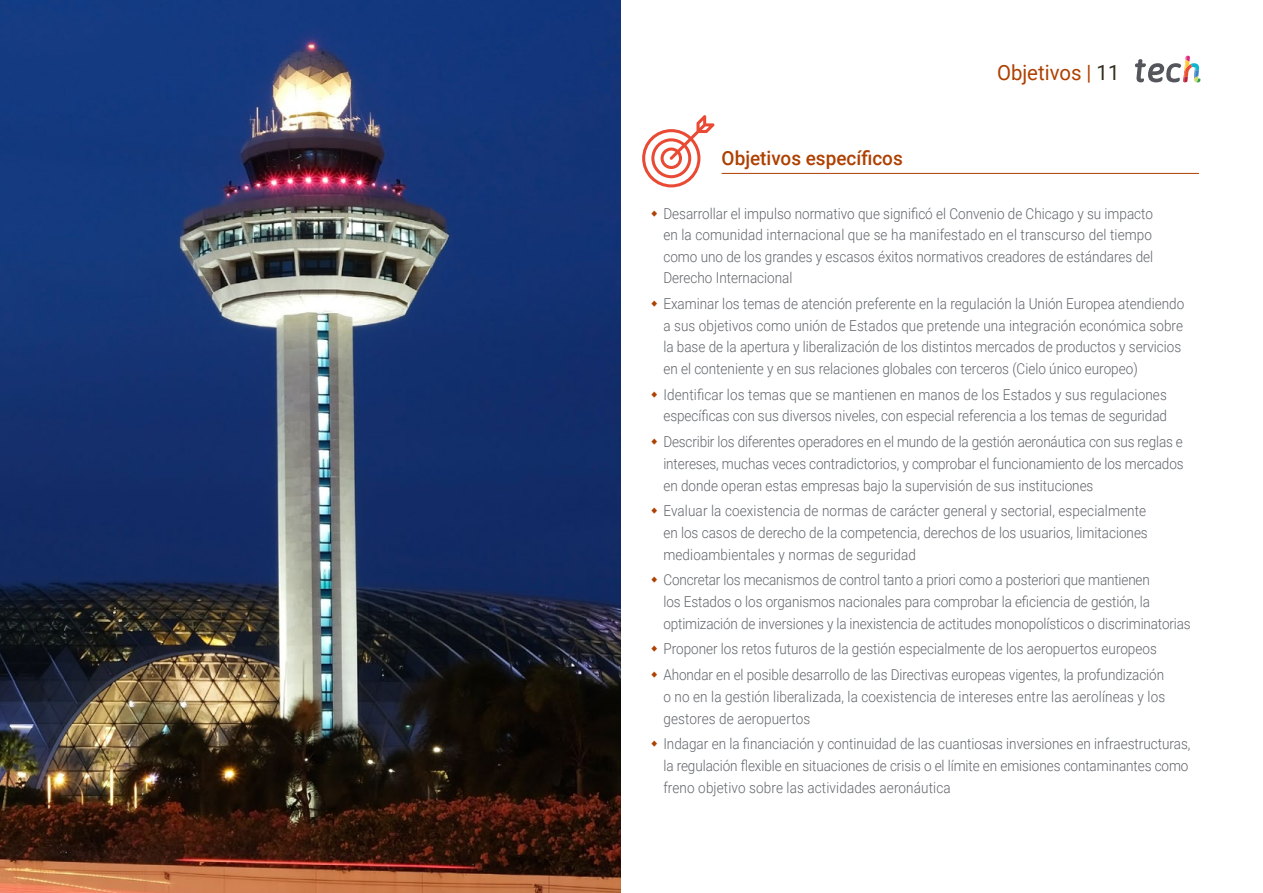
<style>
.page{position:relative;width:1263px;height:893px;background:#fff}
.page>*{position:absolute;margin:0;border:0;box-sizing:border-box;transform-origin:0 0}
.t1{font:21px "Roboto";color:#ae4000}
.t2{font:500 19.5px "Roboto";color:#ae4000}
.t3{font:300 15px/21.6px "Roboto";color:#61646a;scale:.9 1}
.s1{color:#312e20}
</style>
<div class="page">
<hr style="left:722px;top:173px;width:477px;height:1px;background:#ae4000">
<svg style="left:642px;top:115px;width:72px;height:72px"></svg>
<svg style="left:1135px;top:56px;width:65px;height:27px"></svg>
<img style="left:0;top:0;width:621px;height:893px">
<h2 class="t2" style="left:722px;top:144px;width:183px">Objetivos específicos</h2>
<h1 class="t1" style="left:997px;top:57px;width:124px">Objetivos | <span class="s1">11</span></h1>
<p class="t3" style="left:663px;top:202px;width:546px;text-align:justify">Desarrollar el impulso normativo que significó el Convenio de Chicago y su impacto en la comunidad internacional que se ha manifestado en el transcurso del tiempo como uno de los grandes y escasos éxitos normativos creadores de estándares del Derecho Internacional</p>
<p class="t3" style="left:663px;top:292px;width:580px">Examinar los temas de atención preferente en la regulación la Unión Europea atendiendo a sus objetivos como unión de Estados que pretende una integración económica sobre la base de la apertura y liberalización de los distintos mercados de productos y servicios en el conteniente y en sus relaciones globales con terceros (Cielo único europeo)</p>
<p class="t3" style="left:663px;top:383px;width:561px">Identificar los temas que se mantienen en manos de los Estados y sus regulaciones específicas con sus diversos niveles, con especial referencia a los temas de seguridad</p>
<p class="t3" style="left:663px;top:431px;width:579px;text-align:justify">Describir los diferentes operadores en el mundo de la gestión aeronáutica con sus reglas e intereses, muchas veces contradictorios, y comprobar el funcionamiento de los mercados en donde operan estas empresas bajo la supervisión de sus instituciones</p>
<p class="t3" style="left:663px;top:500px;width:540px;text-align:justify">Evaluar la coexistencia de normas de carácter general y sectorial, especialmente en los casos de derecho de la competencia, derechos de los usuarios, limitaciones medioambientales y normas de seguridad</p>
<p class="t3" style="left:663px;top:569px;width:587px">Concretar los mecanismos de control tanto a priori como a posteriori que mantienen<br>los Estados o los organismos nacionales para comprobar la eficiencia de gestión, la optimización de inversiones y la inexistencia de actitudes monopolísticos o discriminatorias</p>
<p class="t3" style="left:663px;top:636px;width:558px;line-height:25.8px">Proponer los retos futuros de la gestión especialmente de los aeropuertos europeos<br>Ahondar en el posible desarrollo de las Directivas europeas vigentes, la profundización</p>
<p class="t3" style="left:663px;top:685px;width:559px">o no en la gestión liberalizada, la coexistencia de intereses entre las aerolíneas y los gestores de aeropuertos</p>
<p class="t3" style="left:663px;top:733px;width:587px">Indagar en la financiación y continuidad de las cuantiosas inversiones en infraestructuras, la regulación flexible en situaciones de crisis o el límite en emisiones contaminantes como freno objetivo sobre las actividades aeronáutica</p>
</div>
